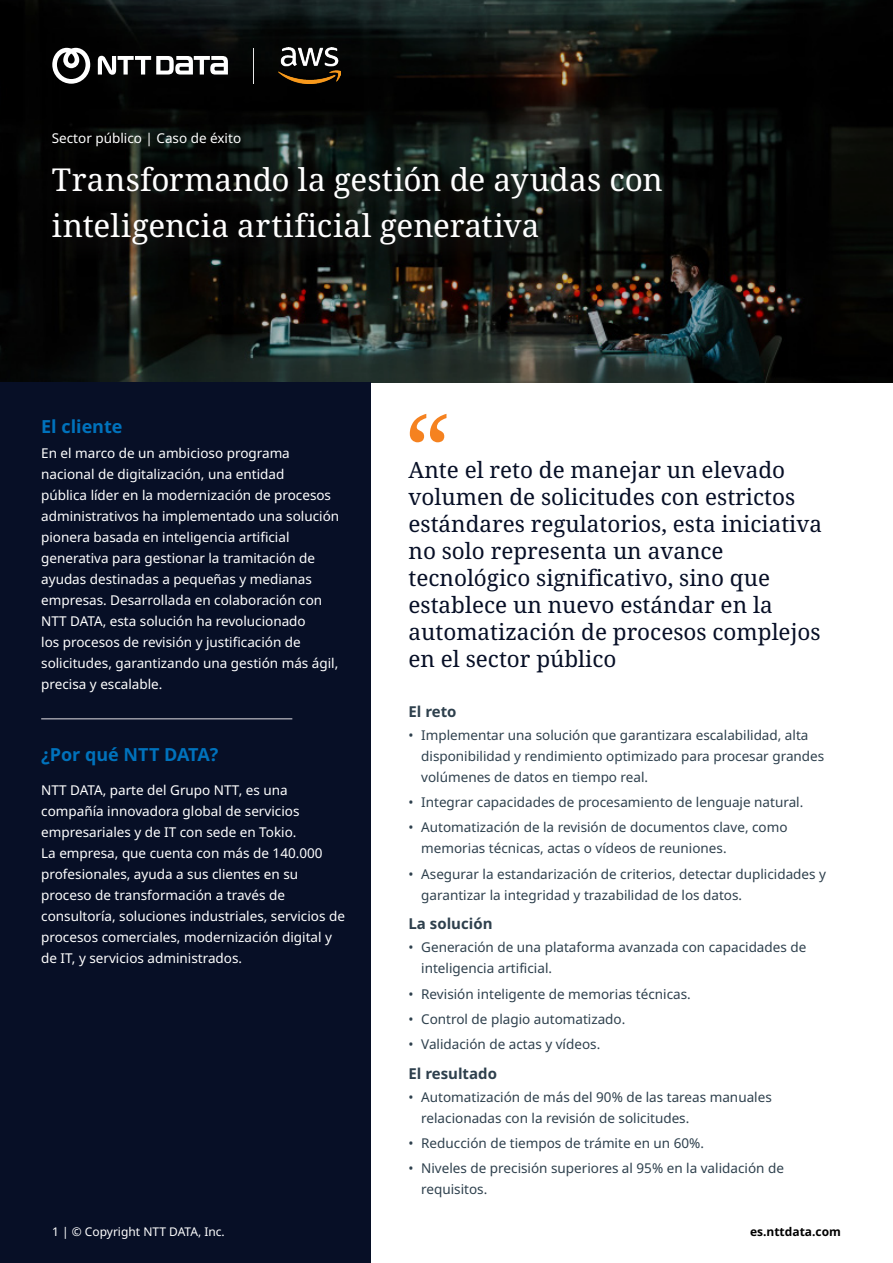
<style>
.page{position:relative;width:893px;height:1263px;background:#fff}
.page>*{position:absolute;margin:0;border:0;box-sizing:border-box;transform-origin:0 0}
.HEADING_1_32pt{font:31.5px/46.5px "Noto Serif";letter-spacing:.005em;color:#fff}
.QUOTATION_TEXT_16pt{font:22.5px/27px "Noto Serif";color:#070f26}
.HEADING_3_12pt{font:700 18px "Noto Sans";color:#0072bc}
.HEADING_4_10pt{font:700 15px "Noto Sans";color:#2e404d}
.t1{font:13.5px/21px "Noto Sans";color:#2e404d}
.BODY_TEXT_9pt{font:13.5px/21px "Noto Sans";color:#fff}
.HEADING_3_12pt-2{font:13.5px/21px "Noto Sans";color:#fff}
.DESCRIPTOR_TEXT_9pt{font:13.5px "Noto Sans";color:#fff}
.PAGE_INFORMATION___LEGAL_8pt{font:12px "Noto Sans";color:#fff}
.PAGE_INFORMATION___LEGAL_8pt-2{font:700 12px "Noto Sans";color:#000}
</style>
<div class="page">
<svg style="left:0;top:0;width:893px;height:383px;background:#101310"></svg>
<div style="left:0;top:383px;width:371px;height:880px;background:#070f26"></div>
<hr style="left:41px;top:719px;width:251px;height:1px;background:#e5e1e6">
<svg style="left:52px;top:48px;width:38px;height:36px"></svg>
<svg style="left:98px;top:56px;width:130px;height:19px"></svg>
<svg style="left:410px;top:414px;width:36px;height:28px"></svg>
<hr style="left:253px;top:48px;width:1px;height:36px;background:#e8e8e8">
<img style="left:279px;top:48px;width:61px;height:36px">
<div style="left:46px;top:160px;width:642px;height:113px;background:#231f20;opacity:.75"></div>
<p class="DESCRIPTOR_TEXT_9pt" style="left:52px;top:128px;width:191px">Sector público | Caso de éxito</p>
<p class="HEADING_1_32pt" style="left:52px;top:157px;width:612px">Transformando la gestión de ayudas con inteligencia artificial generativa</p>
<p class="HEADING_3_12pt" style="left:41px;top:414px;width:83px">El cliente</p>
<p class="BODY_TEXT_9pt" style="left:41px;top:443px;width:300px">En el marco de un ambicioso programa nacional de digitalización, una entidad<br>pública líder en la modernización de procesos administrativos ha implementado una solución pionera basada en inteligencia artificial generativa para gestionar la tramitación de ayudas destinadas a pequeñas y medianas empresas. Desarrollada en colaboración con NTT DATA, esta solución ha revolucionado<br>los procesos de revisión y justificación de solicitudes, garantizando una gestión más ágil, precisa y escalable.</p>
<p class="HEADING_3_12pt" style="left:41px;top:742px;width:179px">¿Por qué NTT DATA?</p>
<p class="HEADING_3_12pt-2" style="left:41px;top:780px;width:305px">NTT DATA, parte del Grupo NTT, es una compañía innovadora global de servicios empresariales y de IT con sede en Tokio.<br>La empresa, que cuenta con más de 140.000 profesionales, ayuda a sus clientes en su proceso de transformación a través de consultoría, soluciones industriales, servicios de procesos comerciales, modernización digital y de IT, y servicios administrados.</p>
<p class="QUOTATION_TEXT_16pt" style="left:408px;top:457px;width:415px">Ante el reto de manejar un elevado volumen de solicitudes con estrictos estándares regulatorios, esta iniciativa no solo representa un avance tecnológico significativo, sino que establece un nuevo estándar en la automatización de procesos complejos en el sector público</p>
<p class="HEADING_4_10pt" style="left:408px;top:701px;width:50px">El reto</p>
<p class="t1" style="left:421px;top:725px;width:405px;text-indent:-13px">• Implementar una solución que garantizara escalabilidad, alta disponibilidad y rendimiento optimizado para procesar grandes volúmenes de datos en tiempo real.</p>
<p class="t1" style="left:408px;top:792px;width:396px">• Integrar capacidades de procesamiento de lenguaje natural.</p>
<p class="t1" style="left:421px;top:817px;width:368px;text-indent:-13px">• Automatización de la revisión de documentos clave, como memorias técnicas, actas o vídeos de reuniones.</p>
<p class="t1" style="left:421px;top:864px;width:406px;text-indent:-13px">• Asegurar la estandarización de criterios, detectar duplicidades y garantizar la integridad y trazabilidad de los datos.</p>
<p class="HEADING_4_10pt" style="left:408px;top:913px;width:86px">La solución</p>
<p class="t1" style="left:421px;top:937px;width:387px;text-indent:-13px">• Generación de una plataforma avanzada con capacidades de inteligencia artificial.</p>
<p class="t1" style="left:408px;top:983px;width:284px">• Revisión inteligente de memorias técnicas.</p>
<p class="t1" style="left:408px;top:1009px;width:218px">• Control de plagio automatizado.</p>
<p class="t1" style="left:408px;top:1034px;width:193px">• Validación de actas y vídeos.</p>
<p class="HEADING_4_10pt" style="left:408px;top:1062px;width:90px">El resultado</p>
<p class="t1" style="left:421px;top:1087px;width:352px;text-indent:-13px">• Automatización de más del 90% de las tareas manuales relacionadas con la revisión de solicitudes.</p>
<p class="t1" style="left:408px;top:1133px;width:297px">• Reducción de tiempos de trámite en un 60%.</p>
<p class="t1" style="left:421px;top:1158px;width:364px;text-indent:-13px">• Niveles de precisión superiores al 95% en la validación de requisitos.</p>
<p class="PAGE_INFORMATION___LEGAL_8pt" style="left:52px;top:1223px;width:174px">1 | © Copyright NTT DATA, Inc.</p>
<p class="PAGE_INFORMATION___LEGAL_8pt-2" style="left:750px;top:1223px;width:92px">es.nttdata.com</p>
</div>
